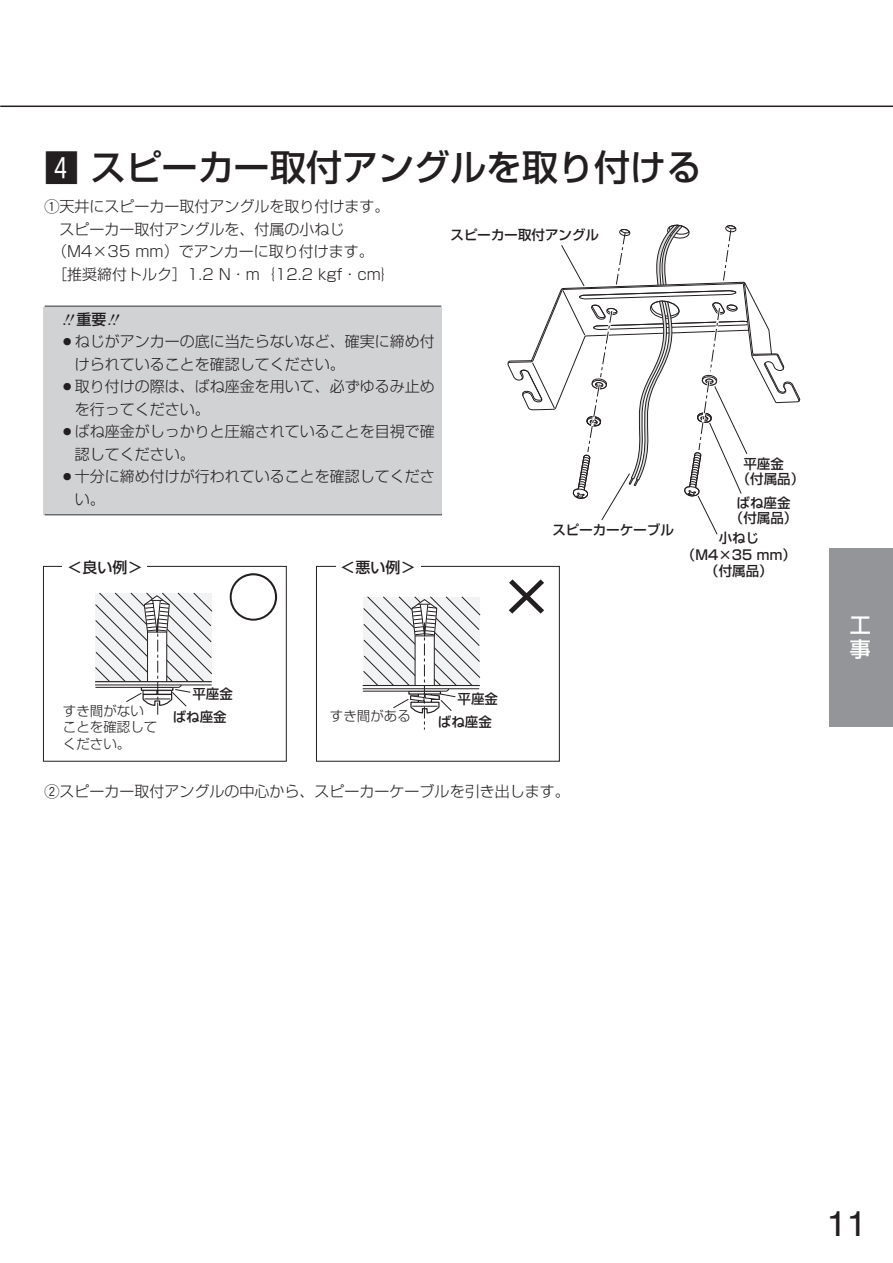
<style>
.page{position:relative;width:893px;height:1263px;background:#fff}
.page>*{position:absolute;margin:0;border:0;box-sizing:border-box;transform-origin:0 0}
.t1{font:54px "Shin Go Medium 90 msp RKSJ H";color:#231f20}
.t2{font:36px "Shin Go Medium 90 msp RKSJ H";color:#231f20}
.t3{font:36px "Helvetica";color:#231f20}
.t4{font:21px/24px "Shin Go Medium 90 msp RKSJ H";color:#fff}
.t5{font:15px/22.5px "Shin Go Light 90 msp RKSJ H";color:#231f20}
.t6{font:15px "Shin Go Medium 90 msp RKSJ H";color:#231f20}
.t7{font:13.5px/16.5px "Shin Go Medium 90 msp RKSJ H";color:#231f20;text-align:center}
.t8{font:13.5px/16.5px "Shin Go Light 90 msp RKSJ H";color:#231f20}
.s1{font-family:"Gthin Hround"}
.s2{font-family:"Gth Hround"}
</style>
<div class="page">
<div style="left:43px;top:307px;width:400px;height:207px;background:#d1d2d4"></div>
<hr style="left:45px;top:305px;width:396px;height:2px;background:#6c6d70">
<hr style="left:45px;top:514px;width:409px;height:1px;background:#6c6d70">
<hr style="left:1px;top:106px;width:892px;height:1px;background:#231f20">
<div style="left:829px;top:548px;width:64px;height:179px;background:#939598"></div>
<svg style="left:507px;top:224px;width:293px;height:311px"></svg>
<svg style="left:362px;top:596px;width:119px;height:134px"></svg>
<div style="left:316px;top:566px;width:244px;height:196px;border:1px solid #231f20"></div>
<div style="left:336px;top:550px;width:84px;height:34px;background:#fff"></div>
<svg style="left:95px;top:592px;width:118px;height:123px"></svg>
<div style="left:43px;top:566px;width:244px;height:196px;border:1px solid #231f20"></div>
<div style="left:63px;top:550px;width:84px;height:34px;background:#fff"></div>
<h2 class="t2" style="left:45px;top:154px;width:659px"><span class="s1">v</span> スピーカー取付アングルを取り付ける</h2>
<p class="t5" style="left:45px;top:198px;width:346px"><span class="s2">q</span>天井にスピーカー取付アングルを取り付けます。</p>
<p class="t5" style="left:60px;top:220px;width:286px">スピーカー取付アングルを、付属の小ねじ</p>
<p class="t5" style="left:52px;top:243px;width:323px">（M4×35 mm）でアンカーに取り付けます。</p>
<p class="t5" style="left:52px;top:265px;width:345px">［推奨締付トルク］1.2 N・m｛12.2 kgf・cm｝</p>
<p class="t6" style="left:77px;top:314px;width:32px">重要</p>
<p class="t5" style="left:75px;top:333px;width:362px;text-indent:-15px">○ねじがアンカーの底に当たらないなど、確実に締め付けられていることを確認してください。</p>
<p class="t5" style="left:75px;top:378px;width:362px;text-indent:-15px">○取り付けの際は、ばね座金を用いて、必ずゆるみ止めを行ってください。</p>
<p class="t5" style="left:75px;top:423px;width:362px;text-indent:-15px">○ばね座金がしっかりと圧縮されていることを目視で確認してください。</p>
<p class="t5" style="left:75px;top:468px;width:362px;text-indent:-15px">○十分に締め付けが行われていることを確認してください。</p>
<p class="t7" style="left:450px;top:228px;width:150px">スピーカー取付アングル</p>
<p class="t7" style="left:737px;top:458px;width:69px;line-height:15px;text-align:left;text-indent:7px">平座金<br>（付属品）</p>
<p class="t7" style="left:730px;top:498px;width:69px;line-height:15px">ばね座金（付属品）</p>
<p class="t7" style="left:552px;top:523px;width:123px">スピーカーケーブル</p>
<p class="t7" style="left:682px;top:532px;width:115px">小ねじ（M4×35 mm）（付属品）</p>
<p class="t6" style="left:67px;top:562px;width:76px">＜良い例＞</p>
<p class="t6" style="left:340px;top:562px;width:76px">＜悪い例＞</p>
<h1 class="t1" style="left:226px;top:576px;width:56px">○</h1>
<h1 class="t1" style="left:499px;top:576px;width:56px">×</h1>
<p class="t7" style="left:192px;top:688px;width:42px">平座金</p>
<p class="t8" style="left:63px;top:704px;width:82px">すき間がない</p>
<p class="t7" style="left:173px;top:711px;width:56px">ばね座金</p>
<p class="t8" style="left:63px;top:721px;width:96px">ことを確認してください。</p>
<p class="t7" style="left:458px;top:692px;width:42px">平座金</p>
<p class="t8" style="left:330px;top:710px;width:82px">すき間がある</p>
<p class="t7" style="left:438px;top:715px;width:55px">ばね座金</p>
<p class="t5" style="left:45px;top:783px;width:526px"><span class="s2">w</span>スピーカー取付アングルの中心から、スピーカーケーブルを引き出します。</p>
<h3 class="t4" style="left:850px;top:616px;width:22px">工事</h3>
<h2 class="t3" style="left:827px;top:1209px;width:42px">11</h2>
</div>
